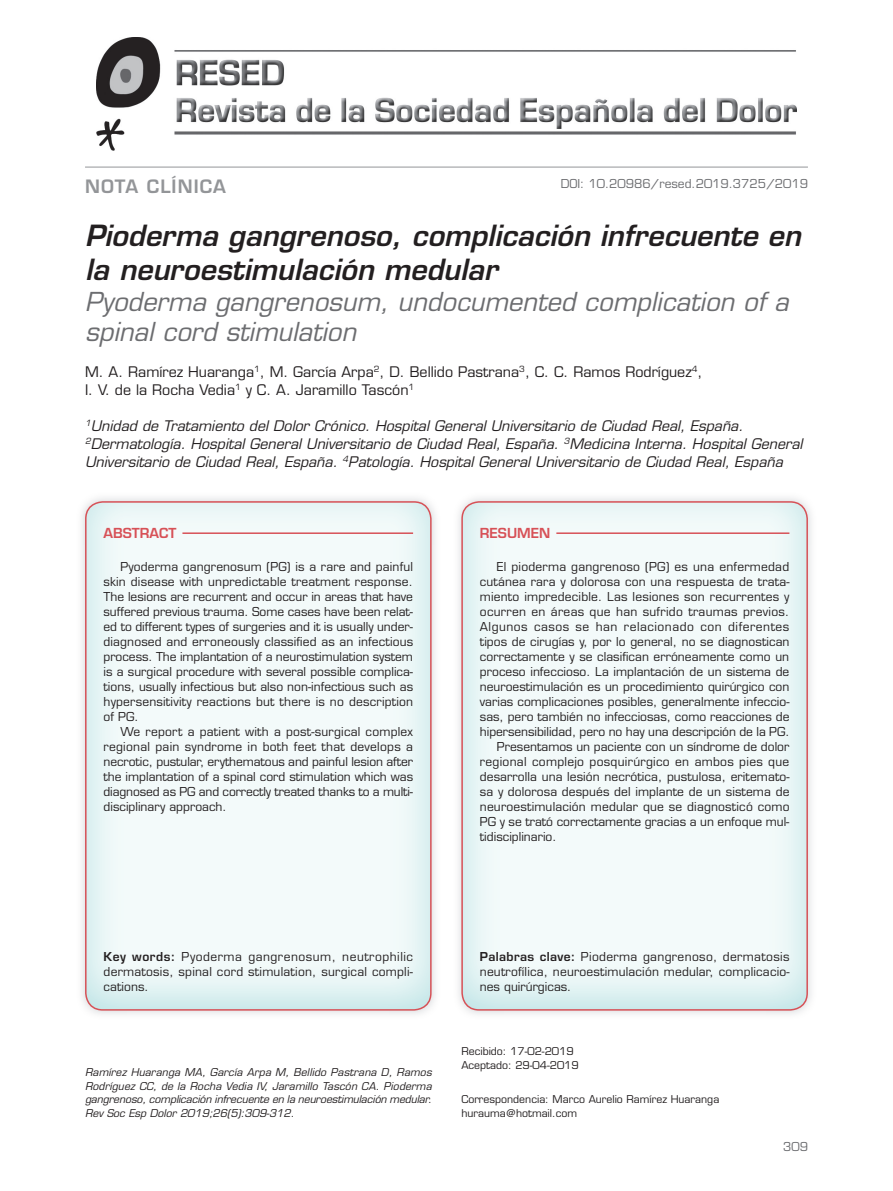
<style>
.page{position:relative;width:893px;height:1191px;background:#fff}
.page>*{position:absolute;margin:0;border:0;box-sizing:border-box;transform-origin:0 0}
.t1{font:italic 600 28.5px/34.2px "Eurostile LT Std";color:#231f20}
.t2{font:italic 25.5px/30.6px "Eurostile LT Std";color:#6c6d70}
.t3{font:600 18px "Eurostile LT Std";letter-spacing:.06em;color:#939598}
.t4{font:italic 14.25px/18px "Eurostile LT Std";color:#231f20}
.t5{font:14.25px/18px "Eurostile LT Std";color:#231f20}
.t6{font:600 13.5px "Eurostile LT Std";color:#d75157}
.t7{font:12px/15px "Eurostile LT Std";letter-spacing:.005em;color:#231f20;text-align:justify}
.t8{font:12px "Eurostile LT Std";letter-spacing:.025em;color:#231f20}
.t9{font:12px "Eurostile LT Std";letter-spacing:.04em;color:#231f20}
.t10{font:12px "Eurostile LT Std";color:#6c6d70}
.t11{font:italic 10.5px/13.5px "Eurostile LT Std";letter-spacing:-.01em;color:#231f20;text-align:justify}
.t12{font:10.5px/13.5px "Eurostile LT Std";color:#231f20}
.s1{font-weight:600}
</style>
<div class="page">
<img style="left:86px;top:502px;width:345px;height:508px">
<hr style="left:182px;top:532px;width:231px;height:2px;background:#d75157">
<div style="left:85px;top:501px;width:347px;height:509px;border:2px solid #d75157;border-radius:17px"></div>
<img style="left:765px;top:544px;width:49px;height:471px">
<img style="left:462px;top:502px;width:345px;height:508px">
<hr style="left:556px;top:532px;width:233px;height:2px;background:#d75157">
<div style="left:461px;top:501px;width:347px;height:509px;border:2px solid #d75157;border-radius:17px"></div>
<hr style="left:85px;top:167px;width:723px;height:1px;background:#939598">
<img style="left:96px;top:37px;width:701px;height:114px">
<h3 class="t3" style="left:85px;top:175px;width:143px">NOTA CLÍNICA</h3>
<p class="t10" style="left:561px;top:176px;width:249px">DOI: 10.20986/resed.2019.3725/2019</p>
<h1 class="t1" style="left:85px;top:218px;width:717px">Pioderma gangrenoso, complicación infrecuente en la neuroestimulación medular</h1>
<h2 class="t2" style="left:85px;top:286px;width:705px">Pyoderma gangrenosum, undocumented complication of a spinal cord stimulation</h2>
<p class="t5" style="left:85px;top:363px;width:619px">M. A. Ramírez Huaranga<sup>1</sup>, M. García Arpa<sup>2</sup>, D. Bellido Pastrana<sup>3</sup>, C. C. Ramos Rodríguez<sup>4</sup>,<br>I. V. de la Rocha Vedia<sup>1</sup> y C. A. Jaramillo Tascón<sup>1</sup></p>
<p class="t4" style="left:85px;top:417px;width:719px"><sup>1</sup>Unidad de Tratamiento del Dolor Crónico. Hospital General Universitario de Ciudad Real, España.<br><sup>2</sup>Dermatología. Hospital General Universitario de Ciudad Real, España. <sup>3</sup>Medicina Interna. Hospital General<br>Universitario de Ciudad Real, España. <sup>4</sup>Patología. Hospital General Universitario de Ciudad Real, España</p>
<p class="t6" style="left:104px;top:524px;width:74px">ABSTRACT</p>
<p class="t7" style="left:104px;top:559px;width:311px;text-indent:17px">Pyoderma gangrenosum (PG) is a rare and painful skin disease with unpredictable treatment response.<br>The lesions are recurrent and occur in areas that have suffered previous trauma. Some cases have been relat&shy;ed to different types of surgeries and it is usually under&shy;diagnosed and erroneously classified as an infectious process. The implantation of a neurostimulation system is a surgical procedure with several possible complica&shy;tions, usually infectious but also non-infectious such as hypersensitivity reactions but there is no description of PG.</p>
<p class="t7" style="left:104px;top:724px;width:311px;text-indent:17px">We report a patient with a post-surgical complex regional pain syndrome in both feet that develops a necrotic, pustular, erythematous and painful lesion after the implantation of a spinal cord stimulation which was diagnosed as PG and correctly treated thanks to a multi&shy;disciplinary approach.</p>
<p class="t6" style="left:480px;top:524px;width:72px">RESUMEN</p>
<p class="t7" style="left:497px;top:559px;width:294px">El pioderma gangrenoso (PG) es una enfermedad</p>
<p class="t7" style="left:480px;top:574px;width:311px">cutánea rara y dolorosa con una respuesta de trata-</p>
<p class="t7" style="left:480px;top:589px;width:311px">miento impredecible. Las lesiones son recurrentes y</p>
<p class="t8" style="left:480px;top:604px;width:311px">ocurren en áreas que han sufrido traumas previos.</p>
<p class="t9" style="left:480px;top:619px;width:311px">Algunos casos se han relacionado con diferentes</p>
<p class="t7" style="left:480px;top:634px;width:311px">tipos de cirugías y, por lo general, no se diagnostican</p>
<p class="t7" style="left:480px;top:649px;width:311px">correctamente y se clasifican erróneamente como un</p>
<p class="t7" style="left:480px;top:664px;width:311px">proceso infeccioso. La implantación de un sistema de</p>
<p class="t7" style="left:480px;top:679px;width:311px">neuroestimulación es un procedimiento quirúrgico con</p>
<p class="t7" style="left:480px;top:694px;width:311px">varias complicaciones posibles, generalmente infeccio-</p>
<p class="t7" style="left:480px;top:709px;width:311px">sas, pero también no infecciosas, como reacciones de</p>
<p class="t7" style="left:480px;top:724px;width:311px">hipersensibilidad, pero no hay una descripción de la PG.</p>
<p class="t7" style="left:497px;top:739px;width:294px">Presentamos un paciente con un síndrome de dolor</p>
<p class="t8" style="left:480px;top:754px;width:311px">regional complejo posquirúrgico en ambos pies que</p>
<p class="t7" style="left:480px;top:769px;width:311px">desarrolla una lesión necrótica, pustulosa, eritemato-</p>
<p class="t7" style="left:480px;top:784px;width:311px">sa y dolorosa después del implante de un sistema de</p>
<p class="t7" style="left:480px;top:799px;width:311px">neuroestimulación medular que se diagnosticó como</p>
<p class="t7" style="left:480px;top:814px;width:311px">PG y se trató correctamente gracias a un enfoque mul-</p>
<p class="t7" style="left:480px;top:829px;width:78px">tidisciplinario.</p>
<p class="t7" style="left:104px;top:949px;width:311px"><span class="s1">Key words:</span> Pyoderma gangrenosum, neutrophilic dermatosis, spinal cord stimulation, surgical compli&shy;cations.</p>
<p class="t11" style="left:85px;top:1065px;width:348px">Ramírez Huaranga MA, García Arpa M, Bellido Pastrana D, Ramos Rodríguez CC, de la Rocha Vedia IV, Jaramillo Tascón CA. Pioderma gangrenoso, complicación infrecuente en la neuroestimulación medular.<br>Rev Soc Esp Dolor 2019;26(5):309-312.</p>
<p class="t7" style="left:480px;top:949px;width:311px"><span class="s1">Palabras clave:</span> Pioderma gangrenoso, dermatosis neutrofílica, neuroestimulación medular, complicacio&shy;nes quirúrgicas.</p>
<p class="t12" style="left:461px;top:1044px;width:119px">Recibido: 17-02-2019<br>Aceptado: 29-04-2019</p>
<p class="t12" style="left:461px;top:1092px;width:259px">Correspondencia: Marco Aurelio Ramírez Huaranga hurauma@hotmail.com</p>
<p class="t10" style="left:783px;top:1139px;width:26px">309</p>
</div>
